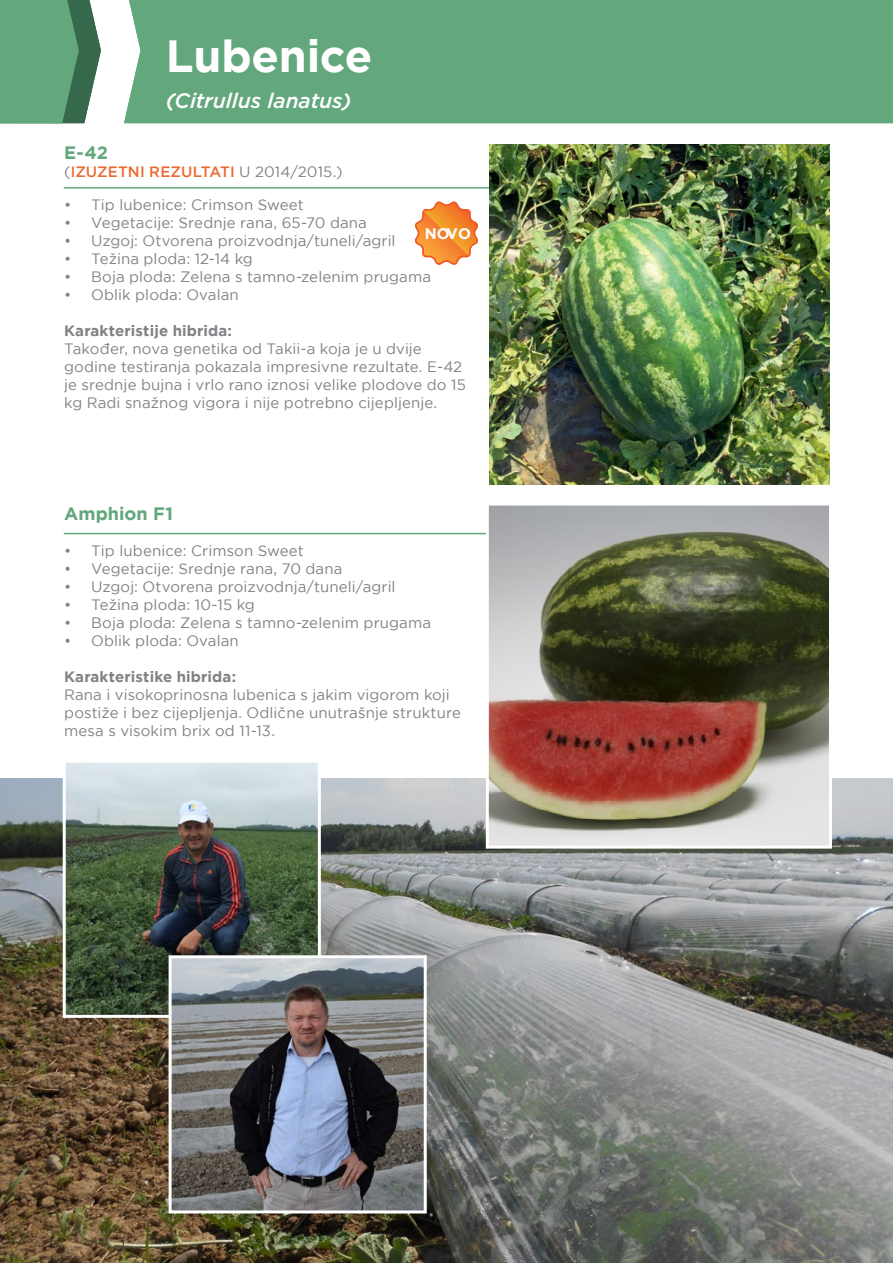
<style>
.page{position:relative;width:893px;height:1263px;background:#fff}
.page>*{position:absolute;margin:0;border:0;box-sizing:border-box;transform-origin:0 0}
.t1{font:700 45px "Gotham";letter-spacing:-.005em;color:#fff}
.t2{font:italic 500 21px "Gotham";letter-spacing:-.005em;color:#fff}
.t3{font:700 18px "Gotham";color:#63a77d}
.t4{font:700 15.3px "Gotham";color:#fff}
.t5{font:15px/18px "Gotham";letter-spacing:.005em;color:#808285}
.t6{font:700 15px "Gotham";letter-spacing:.01em;color:#808285}
.t7{font:500 15px "Gotham";color:#ec6930}
.s1{font-weight:400;color:#808285}
</style>
<div class="page">
<svg style="left:0;top:0;width:893px;height:123px;background:#68a981"></svg>
<hr style="left:64px;top:187px;width:443px;height:2px;background:#63a77d">
<hr style="left:64px;top:533px;width:443px;height:1px;background:#63a77d">
<img style="left:489px;top:145px;width:340px;height:340px">
<svg style="left:415px;top:201px;width:63px;height:64px"></svg>
<img style="left:0;top:778px;width:893px;height:485px">
<img style="left:484px;top:505px;width:349px;height:345px">
<img style="left:61px;top:762px;width:261px;height:257px">
<img style="left:167px;top:954px;width:261px;height:261px">
<h1 class="t1" style="left:166px;top:26px;width:208px">Lubenice</h1>
<h2 class="t2" style="left:166px;top:87px;width:187px">(Citrullus lanatus)</h2>
<p class="t3" style="left:64px;top:141px;width:45px">E-42</p>
<p class="t7" style="left:64px;top:162px;width:280px"><span class="s1">(</span>IZUZETNI REZULTATI <span class="s1">U 2014/2015.)</span></p>
<p class="t5" style="left:64px;top:195px;width:241px">• Tip lubenice: Crimson Sweet</p>
<p class="t5" style="left:64px;top:213px;width:304px">• Vegetacije: Srednje rana, 65-70 dana</p>
<p class="t5" style="left:64px;top:231px;width:333px">• Uzgoj: Otvorena proizvodnja/tuneli/agril</p>
<p class="t5" style="left:64px;top:249px;width:190px">• Težina ploda: 12-14 kg</p>
<p class="t5" style="left:64px;top:267px;width:368px">• Boja ploda: Zelena s tamno-zelenim prugama</p>
<p class="t5" style="left:64px;top:285px;width:176px">• Oblik ploda: Ovalan</p>
<p class="t6" style="left:64px;top:321px;width:169px">Karakteristije hibrida:</p>
<p class="t5" style="left:64px;top:339px;width:403px">Također, nova genetika od Takii-a koja je u dvije godine testiranja pokazala impresivne rezultate. E-42 je srednje bujna i vrlo rano iznosi velike plodove do 15 kg Radi snažnog vigora i nije potrebno cijepljenje.</p>
<p class="t4" style="left:425px;top:224px;width:48px">NOVO</p>
<p class="t3" style="left:64px;top:501px;width:110px">Amphion F1</p>
<p class="t5" style="left:64px;top:541px;width:241px">• Tip lubenice: Crimson Sweet</p>
<p class="t5" style="left:64px;top:559px;width:280px">• Vegetacije: Srednje rana, 70 dana</p>
<p class="t5" style="left:64px;top:577px;width:333px">• Uzgoj: Otvorena proizvodnja/tuneli/agril</p>
<p class="t5" style="left:64px;top:595px;width:192px">• Težina ploda: 10-15 kg</p>
<p class="t5" style="left:64px;top:613px;width:368px">• Boja ploda: Zelena s tamno-zelenim prugama</p>
<p class="t5" style="left:64px;top:631px;width:176px">• Oblik ploda: Ovalan</p>
<p class="t6" style="left:64px;top:666px;width:173px">Karakteristike hibrida:</p>
<p class="t5" style="left:64px;top:685px;width:398px">Rana i visokoprinosna lubenica s jakim vigorom koji postiže i bez cijepljenja. Odlične unutrašnje strukture mesa s visokim brix od 11-13.</p>
</div>
